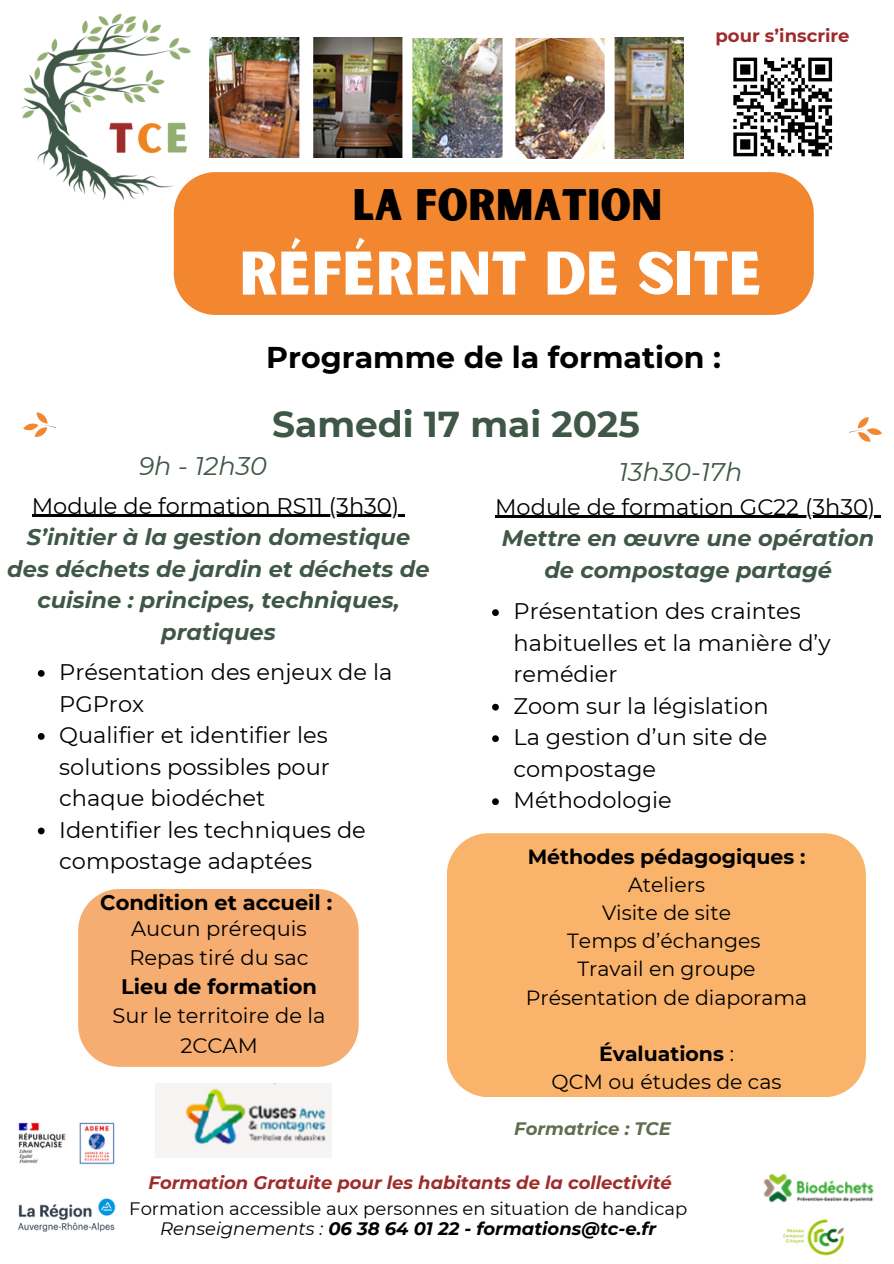
<style>
.page{position:relative;width:894px;height:1264px;background:#fff}
.page>*{position:absolute;margin:0;border:0;box-sizing:border-box;transform-origin:0 0}
.t1{font:58.65px "Sunborn Sans One";color:#fff}
.t2{font:42.15px "Sunborn Sans One";color:#000}
.t3{font:700 36px "Montserrat";color:#3f5747}
.t4{font:700 30px "Montserrat";color:#000}
.t5{font:italic 25.5px "Montserrat";color:#3f5747}
.t6{font:22.5px/31.5px "Montserrat";color:#000}
.t7{font:italic 700 22.5px/31.5px "Montserrat";color:#3f5747;text-align:center}
.t8{font:21px/29.2px "Montserrat";color:#000;text-align:center}
.t9{font:700 21px "Montserrat";color:#000}
.t10{font:20.4px/28.2px "Montserrat";color:#000;text-align:center}
.t11{font:18px "Montserrat";color:#000}
.t12{font:italic 700 18px "Montserrat";color:#a02b2b}
.t13{font:italic 700 18px "Montserrat";color:#000}
.t14{font:italic 700 18px "Montserrat";color:#616d4d}
.t15{font:700 18px "Montserrat";color:#a02b2b}
.s1{font-weight:400;font-style:normal;color:#000}
.s2{font-weight:700}
.s3{font-weight:400}
</style>
<div class="page">
<img style="left:18px;top:1198px;width:98px;height:34px">
<img style="left:763px;top:1173px;width:111px;height:30px">
<img style="left:783px;top:1219px;width:62px;height:37px">
<img style="left:18px;top:1122px;width:97px;height:43px">
<div style="left:174px;top:172px;width:639px;height:143px;background:#f28730"></div>
<img style="left:209px;top:37px;width:474px;height:122px">
<img style="left:21px;top:14px;width:170px;height:186px">
<div style="left:78px;top:889px;width:280px;height:177px;background:#f6ad72"></div>
<div style="left:447px;top:833px;width:418px;height:264px;background:#f9b36a"></div>
<hr style="left:495px;top:516px;width:380px;height:2px;background:#000">
<svg style="left:875px;top:516px;width:6px;height:2px"></svg>
<svg style="left:492px;top:609px;width:6px;height:7px"></svg>
<svg style="left:492px;top:703px;width:6px;height:7px"></svg>
<svg style="left:492px;top:735px;width:6px;height:7px"></svg>
<svg style="left:492px;top:798px;width:6px;height:7px"></svg>
<svg style="left:849px;top:417px;width:32px;height:25px"></svg>
<hr style="left:32px;top:514px;width:367px;height:3px;background:#000">
<svg style="left:399px;top:514px;width:6px;height:3px"></svg>
<svg style="left:38px;top:670px;width:7px;height:6px"></svg>
<svg style="left:38px;top:733px;width:7px;height:6px"></svg>
<svg style="left:38px;top:827px;width:7px;height:7px"></svg>
<svg style="left:24px;top:412px;width:32px;height:25px"></svg>
<img style="left:156px;top:1083px;width:175px;height:74px">
<svg style="left:733px;top:57px;width:100px;height:100px"></svg>
<h5 class="t15" style="left:715px;top:25px;width:136px">pour s’inscrire</h5>
<p class="t2" style="left:353px;top:178px;width:310px">LA FORMATION</p>
<p class="t1" style="left:240px;top:236px;width:524px">RÉFÉRENT DE SITE</p>
<p class="t4" style="left:266px;top:339px;width:456px">Programme de la formation :</p>
<p class="t3" style="left:272px;top:402px;width:369px">Samedi 17 mai 2025</p>
<p class="t5" style="left:139px;top:450px;width:130px">9h - 12h30</p>
<p class="t7" style="left:7px;top:490px;width:423px"><span class="s1">Module de formation RS11 (3h30)<br></span>S’initier à la gestion domestique des déchets de jardin et déchets de cuisine : principes, techniques, pratiques</p>
<p class="t6" style="left:59px;top:656px;width:334px">Présentation des enjeux de la<br>PGProx</p>
<p class="t6" style="left:59px;top:719px;width:272px;text-align:justify">Qualifier et identifier les solutions possibles pour chaque biodéchet</p>
<h6 class="t6" style="left:59px;top:814px;width:308px">Identifier les techniques de compostage adaptées</h6>
<h1 class="t9" style="left:100px;top:890px;width:233px">Condition et accueil :</h1>
<p class="t8" style="left:113px;top:913px;width:214px">Aucun prérequis<br>Repas tiré du sac<br><span class="s2">Lieu de formation<br></span>Sur le territoire de la<br>2CCAM</p>
<p class="t5" style="left:618px;top:456px;width:125px">13h30-17h</p>
<h2 class="t7" style="left:495px;top:491px;width:381px"><span class="s1">Module de formation GC22 (3h30)<br></span>Mettre en œuvre une opération de compostage partagé</h2>
<h4 class="t6" style="left:513px;top:595px;width:318px">Présentation des craintes habituelles et la manière d’y remédier</h4>
<h4 class="t6" style="left:513px;top:690px;width:256px">Zoom sur la législation</h4>
<h6 class="t6" style="left:513px;top:721px;width:255px">La gestion d’un site de compostage</h6>
<h6 class="t6" style="left:513px;top:784px;width:160px">Méthodologie</h6>
<p class="t10" style="left:525px;top:842px;width:283px"><span class="s2">Méthodes pédagogiques :<br></span>Ateliers<br>Visite de site<br>Temps d’échanges<br>Travail en groupe<br>Présentation de diaporama</p>
<p class="t10" style="left:551px;top:1039px;width:231px"><span class="s2">Évaluations</span> :<br>QCM ou études de cas</p>
<h6 class="t14" style="left:514px;top:1117px;width:158px">Formatrice : TCE</h6>
<h3 class="t12" style="left:148px;top:1171px;width:524px">Formation Gratuite pour les habitants de la collectivité</h3>
<p class="t11" style="left:129px;top:1197px;width:559px">Formation accessible aux personnes en situation de handicap</p>
<p class="t13" style="left:160px;top:1217px;width:497px"><span class="s3">Renseignements :</span> 06 38 64 01 22 - formations@tc-e.fr</p>
</div>
